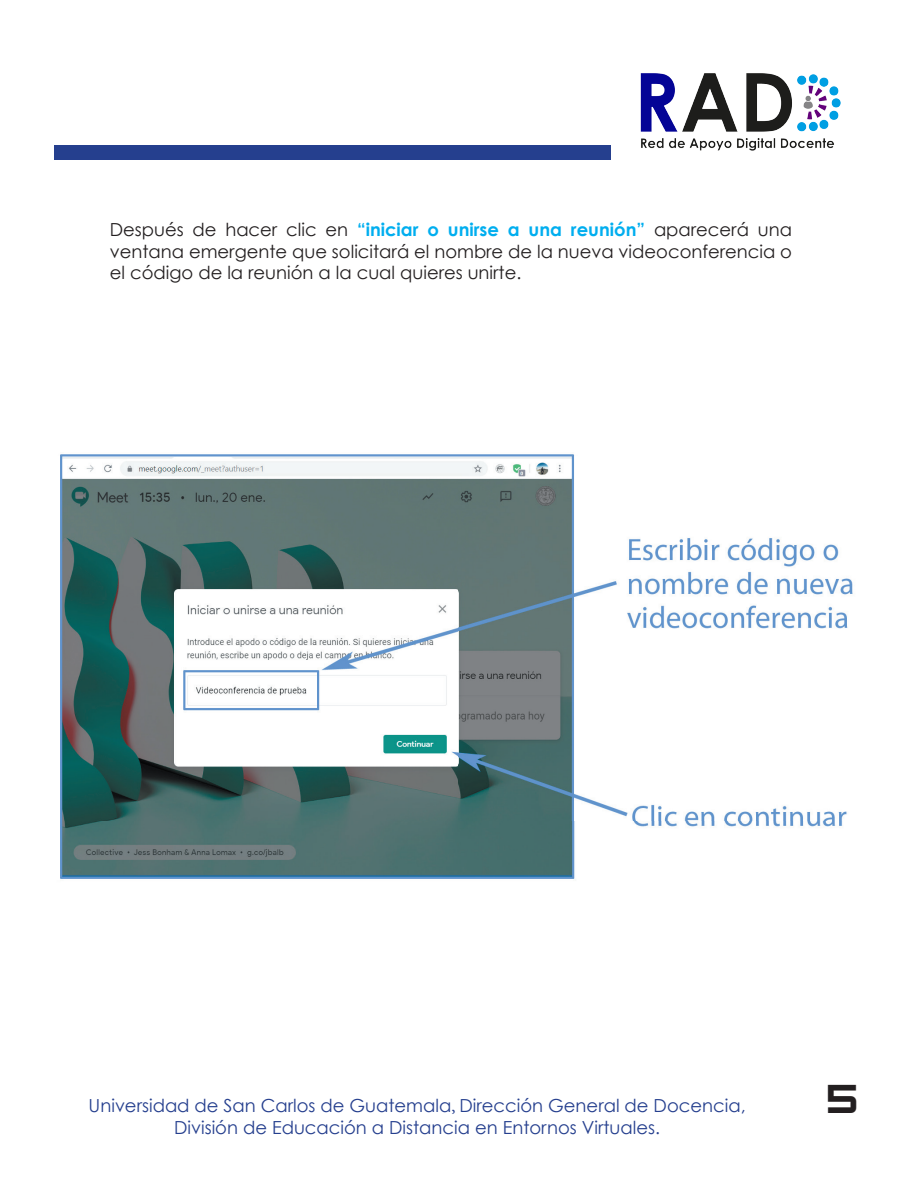
<style>
.page{position:relative;width:918px;height:1188px;background:#fff}
.page>*{position:absolute;margin:0;border:0;box-sizing:border-box;transform-origin:0 0}
.t1{font:45px "Zeroes One";color:#231f20}
.t2{font:18px/21.6px "Century Gothic";color:#231f20;text-align:justify}
.t3{font:18px "Century Gothic";color:#253f8e}
.s1{font-weight:700;color:#00aeef}
.s2{font-family:"Minion Pro"}
</style>
<div class="page">
<img style="left:640px;top:73px;width:201px;height:78px">
<div style="left:54px;top:146px;width:556px;height:14px;background:#253f8e"></div>
<img style="left:60px;top:454px;width:793px;height:425px">
<p class="t2" style="left:110px;top:219px;width:684px">Después de hacer clic en <span class="s1">“iniciar o unirse a una reunión”</span> aparecerá una ventana emergente que solicitará el nombre de la nueva videoconferencia o el código de la reunión a la cual quieres unirte.</p>
<p class="t3" style="left:89px;top:1095px;width:659px">Universidad de San Carlos de Guatemala<span class="s2">,</span> Dirección General de Docencia,</p>
<p class="t3" style="left:174px;top:1117px;width:488px">División de Educación a Distancia en Entornos Virtuales.</p>
<h1 class="t1" style="left:826px;top:1071px;width:34px">5</h1>
</div>
